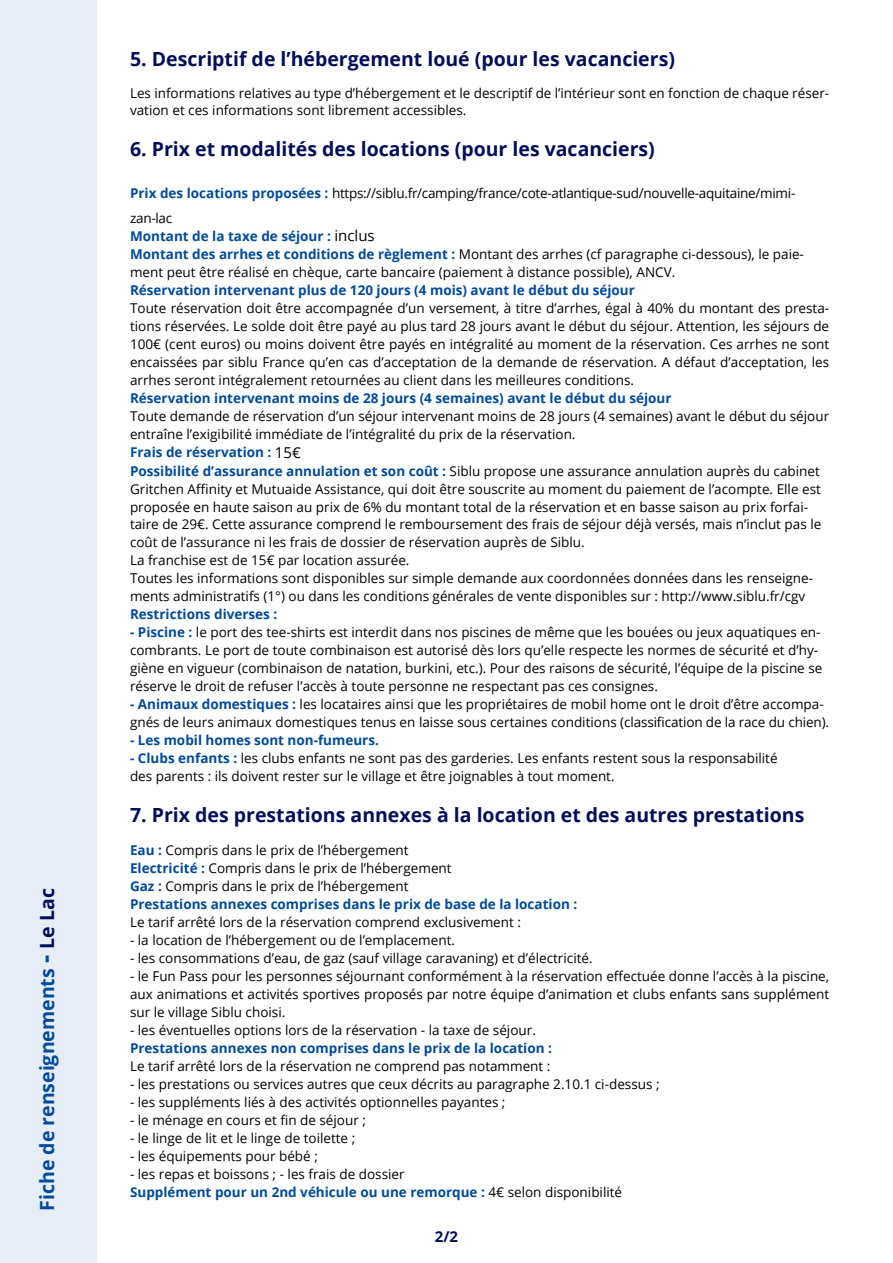
<style>
.page{position:relative;width:893px;height:1263px;background:#fff}
.page>*{position:absolute;margin:0;border:0;box-sizing:border-box;transform-origin:0 0}
.t1{font:700 19.5px "Open Sans";color:#000e5a}
.t2{font:700 19.5px "Open Sans";color:#004a99}
.t3{font:700 15px "Open Sans";color:#000e5a}
.t4{font:13.5px/18px "Open Sans";color:#000}
.t5{font:700 13.5px "Open Sans";color:#004a99}
.t6{font:13.5px/25.5px "Open Sans";letter-spacing:-.02em;color:#000}
.s1{font-size:25.5px}
.s2{color:#000e5a}
.s3{font-weight:700;color:#004a99}
.s4{font-size:15px}
</style>
<div class="page">
<div style="left:0;top:0;width:96px;height:1263px;background:#e6edf5"></div>
<h1 class="t2" style="left:33px;top:1211px;width:324px;rotate:-90deg">Fiche de renseignements <span class="s1">-</span> <span class="s2">Le Lac</span></h1>
<h1 class="t1" style="left:130px;top:45px;width:546px">5. Descriptif de l’hébergement loué (pour les vacanciers)</h1>
<p class="t4" style="left:130px;top:85px;width:701px;line-height:16.2px">Les informations relatives au type d’hébergement et le descriptif de l’intérieur sont en fonction de chaque réser&shy;vation et ces informations sont librement accessibles.</p>
<h1 class="t1" style="left:130px;top:135px;width:526px">6. Prix et modalités des locations (pour les vacanciers)</h1>
<p class="t6" style="left:130px;top:180px;width:667px"><span class="s3">Prix des locations proposées :</span> https://siblu.fr/camping/france/cote-atlantique-sud/nouvelle-aquitaine/mimi&shy;zan-lac</p>
<p class="t4" style="left:130px;top:227px;width:675px"><span class="s3">Montant de la taxe de séjour :</span> <span class="s4">inclus<br></span><span class="s3">Montant des arrhes et conditions de règlement :</span> Montant des arrhes (cf paragraphe ci-dessous), le paie&shy;ment peut être réalisé en chèque, carte bancaire (paiement à distance possible), ANCV.</p>
<p class="t5" style="left:130px;top:281px;width:506px">Réservation intervenant plus de 120 jours (4 mois) avant le début du séjour</p>
<p class="t4" style="left:130px;top:299px;width:701px;text-align:justify">Toute réservation doit être accompagnée d’un versement, à titre d’arrhes, égal à 40% du montant des presta&shy;tions réservées. Le solde doit être payé au plus tard 28 jours avant le début du séjour. Attention, les séjours de 100€ (cent euros) ou moins doivent être payés en intégralité au moment de la réservation. Ces arrhes ne sont encaissées par siblu France qu’en cas d’acceptation de la demande de réservation. A défaut d’acceptation, les arrhes seront intégralement retournées au client dans les meilleures conditions.</p>
<p class="t5" style="left:130px;top:389px;width:543px">Réservation intervenant moins de 28 jours (4 semaines) avant le début du séjour</p>
<p class="t4" style="left:130px;top:407px;width:701px">Toute demande de réservation d’un séjour intervenant moins de 28 jours (4 semaines) avant le début du séjour entraîne l’exigibilité immédiate de l’intégralité du prix de la réservation.<br><span class="s3">Frais de réservation :</span> <span class="s4">15€<br></span><span class="s3">Possibilité d’assurance annulation et son coût :</span> Siblu propose une assurance annulation auprès du cabinet Gritchen Affinity et Mutuaide Assistance, qui doit être souscrite au moment du paiement de l’acompte. Elle est proposée en haute saison au prix de 6% du montant total de la réservation et en basse saison au prix forfai&shy;taire de 29€. Cette assurance comprend le remboursement des frais de séjour déjà versés, mais n’inclut pas le coût de l’assurance ni les frais de dossier de réservation auprès de Siblu.<br>La franchise est de 15€ par location assurée.<br>Toutes les informations sont disponibles sur simple demande aux coordonnées données dans les renseigne&shy;ments administratifs (1°) ou dans les conditions générales de vente disponibles sur : http://www.siblu.fr/cgv</p>
<p class="t5" style="left:130px;top:605px;width:149px">Restrictions diverses :</p>
<p class="t4" style="left:130px;top:623px;width:694px"><span class="s3">- Piscine :</span> le port des tee-shirts est interdit dans nos piscines de même que les bouées ou jeux aquatiques en&shy;combrants. Le port de toute combinaison est autorisé dès lors qu’elle respecte les normes de sécurité et d’hy&shy;giène en vigueur (combinaison de natation, burkini, etc.). Pour des raisons de sécurité, l’équipe de la piscine se réserve le droit de refuser l’accès à toute personne ne respectant pas ces consignes.</p>
<p class="t4" style="left:130px;top:695px;width:701px"><span class="s3">- Animaux domestiques :</span> les locataires ainsi que les propriétaires de mobil home ont le droit d’être accompa&shy;gnés de leurs animaux domestiques tenus en laisse sous certaines conditions (classification de la race du chien).</p>
<p class="t5" style="left:130px;top:731px;width:250px">- Les mobil homes sont non-fumeurs.</p>
<p class="t4" style="left:130px;top:749px;width:649px"><span class="s3">- Clubs enfants :</span> les clubs enfants ne sont pas des garderies. Les enfants restent sous la responsabilité des parents : ils doivent rester sur le village et être joignables à tout moment.</p>
<h1 class="t1" style="left:130px;top:801px;width:676px">7. Prix des prestations annexes à la location et des autres prestations</h1>
<p class="t4" style="left:130px;top:841px;width:449px"><span class="s3">Eau :</span> Compris dans le prix de l’hébergement<br><span class="s3">Electricité :</span> Compris dans le prix de l’hébergement<br><span class="s3">Gaz :</span> Compris dans le prix de l’hébergement<br><span class="s3">Prestations annexes comprises dans le prix de base de la location :</span></p>
<p class="t4" style="left:130px;top:913px;width:392px">Le tarif arrêté lors de la réservation comprend exclusivement :</p>
<p class="t4" style="left:130px;top:931px;width:326px">- la location de l’hébergement ou de l’emplacement.</p>
<p class="t4" style="left:130px;top:949px;width:464px">- les consommations d’eau, de gaz (sauf village caravaning) et d’électricité.</p>
<p class="t4" style="left:130px;top:967px;width:701px;text-align:justify">- le Fun Pass pour les personnes séjournant conformément à la réservation effectuée donne l’accès à la piscine, aux animations et activités sportives proposés par notre équipe d’animation et clubs enfants sans supplément sur le village Siblu choisi.</p>
<p class="t4" style="left:130px;top:1021px;width:407px">- les éventuelles options lors de la réservation - la taxe de séjour.</p>
<p class="t5" style="left:130px;top:1038px;width:423px">Prestations annexes non comprises dans le prix de la location :</p>
<p class="t4" style="left:130px;top:1057px;width:422px">Le tarif arrêté lors de la réservation ne comprend pas notamment :</p>
<p class="t4" style="left:130px;top:1075px;width:531px">- les prestations ou services autres que ceux décrits au paragraphe 2.10.1 ci-dessus ;</p>
<p class="t4" style="left:130px;top:1093px;width:377px">- les suppléments liés à des activités optionnelles payantes ;</p>
<p class="t4" style="left:130px;top:1111px;width:237px">- le ménage en cours et fin de séjour ;</p>
<p class="t4" style="left:130px;top:1129px;width:227px">- le linge de lit et le linge de toilette ;</p>
<p class="t4" style="left:130px;top:1147px;width:189px">- les équipements pour bébé ;</p>
<p class="t4" style="left:130px;top:1165px;width:494px">- les repas et boissons ; - les frais de dossier<br><span class="s3">Supplément pour un 2nd véhicule ou une remorque :</span> 4€ selon disponibilité</p>
<p class="t3" style="left:435px;top:1225px;width:25px">2/2</p>
</div>
